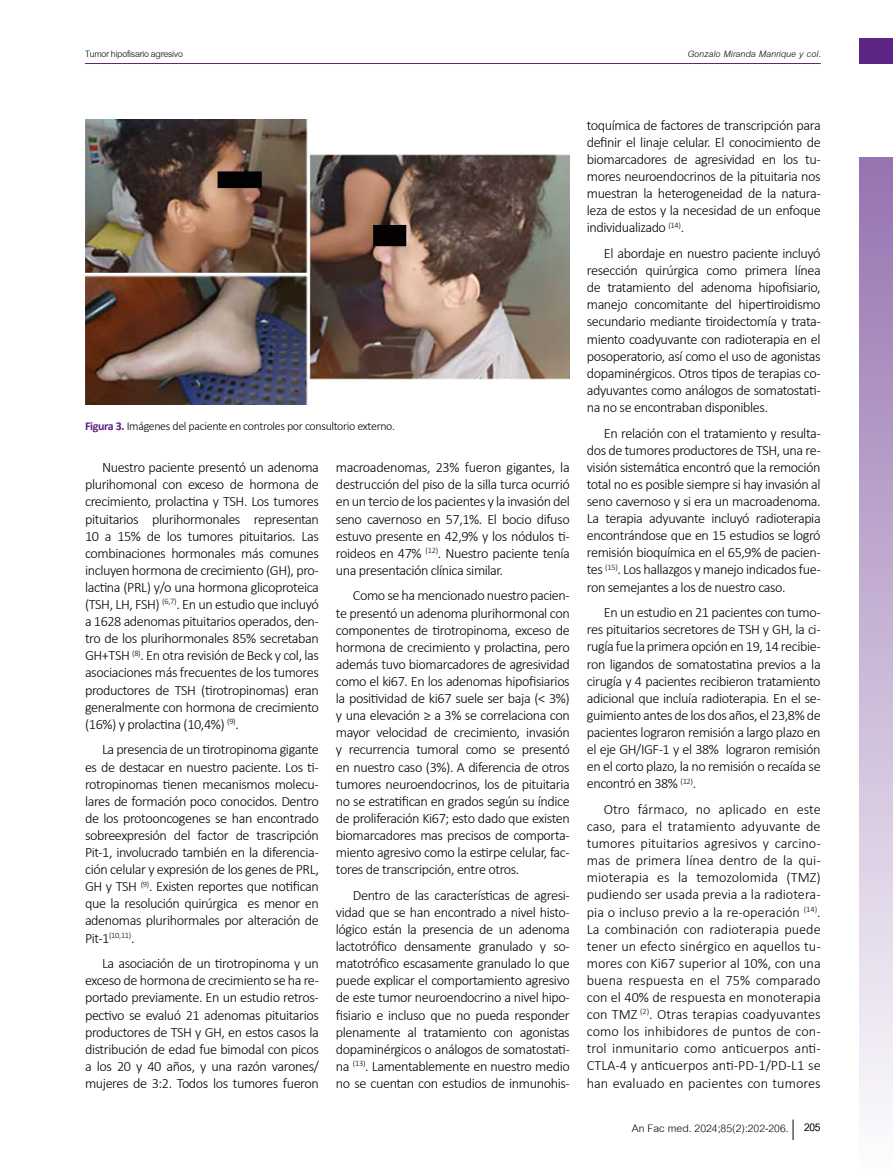
<style>
.page{position:relative;width:893px;height:1174px;background:#fff}
.page>*{position:absolute;margin:0;border:0;box-sizing:border-box;transform-origin:0 0}
.t1{font:15.9px "Cordia UPC";color:#000}
.t2{font:300 14.25px/17.1px "Calibri";letter-spacing:-.03em;color:#000;text-align:justify}
.t3{font:italic 13.5px "Cordia UPC";color:#000}
.t4{font:13.5px "Cordia UPC";letter-spacing:-.02em;color:#000}
.t5{font:300 12px "Calibri";letter-spacing:-.03em;color:#000}
.t6{font:300 8.25px "Calibri";color:#000}
.s1{font-weight:700;color:#5c2483}
.s2{font-size:14.25px}
.s3{font-size:15.75px}
.s4{font-weight:700;font-size:15.75px}
</style>
<div class="page">
<div style="left:859px;top:157px;width:34px;height:1017px;background:linear-gradient(to bottom,#9673b0,#fefdfe)"></div>
<div style="left:859px;top:38px;width:34px;height:26px;background:#5c2483"></div>
<hr style="left:85px;top:63px;width:736px;height:1px;background:#5c2483">
<svg style="left:793px;top:1119px;width:1px;height:21px"></svg>
<img style="left:85px;top:119px;width:485px;height:285px">
<p class="t4" style="left:85px;top:45px;width:99px">Tumor hipofisario agresivo</p>
<p class="t3" style="left:687px;top:45px;width:135px">Gonzalo Miranda Manrique y col.</p>
<p class="t5" style="left:85px;top:419px;width:312px"><span class="s1">Figura 3.</span> Imágenes del paciente en controles por consultorio externo.</p>
<p class="t2" style="left:85px;top:459px;width:235px;text-indent:17px">Nuestro paciente presentó un adenoma plurihomonal con exceso de hormona de crecimiento, prolactina y TSH. Los tumores pituitarios plurihormonales representan 10 a 15% de los tumores pituitarios. Las combinaciones hormonales más comunes incluyen hormona de crecimiento (GH), pro&shy;lactina (PRL) y/o una hormona glicoproteica (TSH, LH, FSH) <sup>(6,7)</sup>. En un estudio que incluyó a 1628 adenomas pituitarios operados, den&shy;tro de los plurihormonales 85% secretaban GH+TSH <sup>(8)</sup>. En otra revisión de Beck y col, las asociaciones más frecuentes de los tumores productores de TSH (tirotropinomas) eran generalmente con hormona de crecimiento (16%) y prolactina (10,4%) <sup>(9)</sup>.</p>
<p class="t2" style="left:85px;top:741px;width:235px;text-indent:17px">La presencia de un tirotropinoma gigante es de destacar en nuestro paciente. Los ti&shy;rotropinomas tienen mecanismos molecu&shy;lares de formación poco conocidos. Dentro de los protooncogenes se han encontrado sobreexpresión del factor de trascripción Pit-1, involucrado también en la diferencia&shy;ción celular y expresión de los genes de PRL, GH y TSH <sup>(9)</sup>. Existen reportes que notifican que la resolución quirúrgica es menor en adenomas plurihormales por alteración de</p>
<p class="t6" style="left:85px;top:930px;width:51px"><span class="s2">Pit-1</span>(10,11)<span class="s2">.</span></p>
<p class="t2" style="left:85px;top:954px;width:235px;text-indent:17px">La asociación de un tirotropinoma y un exceso de hormona de crecimiento se ha re&shy;portado previamente. En un estudio retros&shy;pectivo se evaluó 21 adenomas pituitarios productores de TSH y GH, en estos casos la distribución de edad fue bimodal con picos a los 20 y 40 años, y una razón varones/ mujeres de 3:2. Todos los tumores fueron</p>
<p class="t2" style="left:336px;top:459px;width:235px">macroadenomas, 23% fueron gigantes, la destrucción del piso de la silla turca ocurrió en un tercio de los pacientes y la invasión del seno cavernoso en 57,1%. El bocio difuso estuvo presente en 42,9% y los nódulos ti&shy;roideos en 47% <sup>(12)</sup>. Nuestro paciente tenía una presentación clínica similar.</p>
<p class="t2" style="left:336px;top:587px;width:235px;text-indent:17px">Como se ha mencionado nuestro pacien&shy;te presentó un adenoma plurihormonal con componentes de tirotropinoma, exceso de hormona de crecimiento y prolactina, pero además tuvo biomarcadores de agresividad como el ki67. En los adenomas hipofisiarios la positividad de ki67 suele ser baja (&lt; 3%) y una elevación ≥ a 3% se correlaciona con mayor velocidad de crecimiento, invasión y recurrencia tumoral como se presentó en nuestro caso (3%). A diferencia de otros tumores neuroendocrinos, los de pituitaria no se estratifican en grados según su índice de proliferación Ki67; esto dado que existen biomarcadores mas precisos de comporta&shy;miento agresivo como la estirpe celular, fac&shy;tores de transcripción, entre otros.</p>
<p class="t2" style="left:336px;top:886px;width:235px;text-indent:17px">Dentro de las características de agresi&shy;vidad que se han encontrado a nivel histo&shy;lógico están la presencia de un adenoma lactotrófico densamente granulado y so&shy;matotrófico escasamente granulado lo que puede explicar el comportamiento agresivo de este tumor neuroendocrino a nivel hipo&shy;fisiario e incluso que no pueda responder plenamente al tratamiento con agonistas dopaminérgicos o análogos de somatostati&shy;na <sup>(13)</sup>. Lamentablemente en nuestro medio no se cuentan con estudios de inmunohis-</p>
<p class="t2" style="left:587px;top:116px;width:235px">toquímica de factores de transcripción para definir el linaje celular. El conocimiento de biomarcadores de agresividad en los tu&shy;mores neuroendocrinos de la pituitaria nos muestran la heterogeneidad de la natura&shy;leza de estos y la necesidad de un enfoque individualizado <sup>(14)</sup>.</p>
<p class="t2" style="left:587px;top:245px;width:235px;text-indent:17px">El abordaje en nuestro paciente incluyó resección quirúrgica como primera línea de tratamiento del adenoma hipofisiario, manejo concomitante del hipertiroidismo secundario mediante tiroidectomía y trata&shy;miento coadyuvante con radioterapia en el posoperatorio, así como el uso de agonistas dopaminérgicos. Otros tipos de terapias co&shy;adyuvantes como análogos de somatostati&shy;na no se encontraban disponibles.</p>
<p class="t2" style="left:587px;top:424px;width:235px;text-indent:17px">En relación con el tratamiento y resulta&shy;dos de tumores productores de TSH, una re&shy;visión sistemática encontró que la remoción total no es posible siempre si hay invasión al seno cavernoso y si era un macroadenoma.<br>La terapia adyuvante incluyó radioterapia encontrándose que en 15 estudios se logró remisión bioquímica en el 65,9% de pacien&shy;tes <sup>(15)</sup>. Los hallazgos y manejo indicados fue&shy;ron semejantes a los de nuestro caso.</p>
<p class="t2" style="left:587px;top:604px;width:235px;text-indent:17px">En un estudio en 21 pacientes con tumo&shy;res pituitarios secretores de TSH y GH, la ci&shy;rugía fue la primera opción en 19, 14 recibie&shy;ron ligandos de somatostatina previos a la cirugía y 4 pacientes recibieron tratamiento adicional que incluía radioterapia. En el se&shy;guimiento antes de los dos años, el 23,8% de pacientes lograron remisión a largo plazo en el eje GH/IGF-1 y el 38% lograron remisión en el corto plazo, la no remisión o recaída se encontró en 38% <sup>(12)</sup>.</p>
<p class="t2" style="left:587px;top:800px;width:235px;text-indent:17px">Otro fármaco, no aplicado en este caso, para el tratamiento adyuvante de tumores pituitarios agresivos y carcino&shy;mas de primera línea dentro de la qui&shy;mioterapia es la temozolomida (TMZ) pudiendo ser usada previa a la radiotera&shy;pia o incluso previo a la re-operación <sup>(14)</sup>.<br>La combinación con radioterapia puede tener un efecto sinérgico en aquellos tu&shy;mores con Ki67 superior al 10%, con una buena respuesta en el 75% comparado con el 40% de respuesta en monoterapia con TMZ <sup>(2)</sup>. Otras terapias coadyuvantes como los inhibidores de puntos de con&shy;trol inmunitario como anticuerpos anti-CTLA-4 y anticuerpos anti-PD-1/PD-L1 se han evaluado en pacientes con tumores</p>
<p class="t1" style="left:632px;top:1117px;width:190px">An Fac med. 2024;85(2)<span class="s3">:202-206.</span> <span class="s4">205</span></p>
</div>
